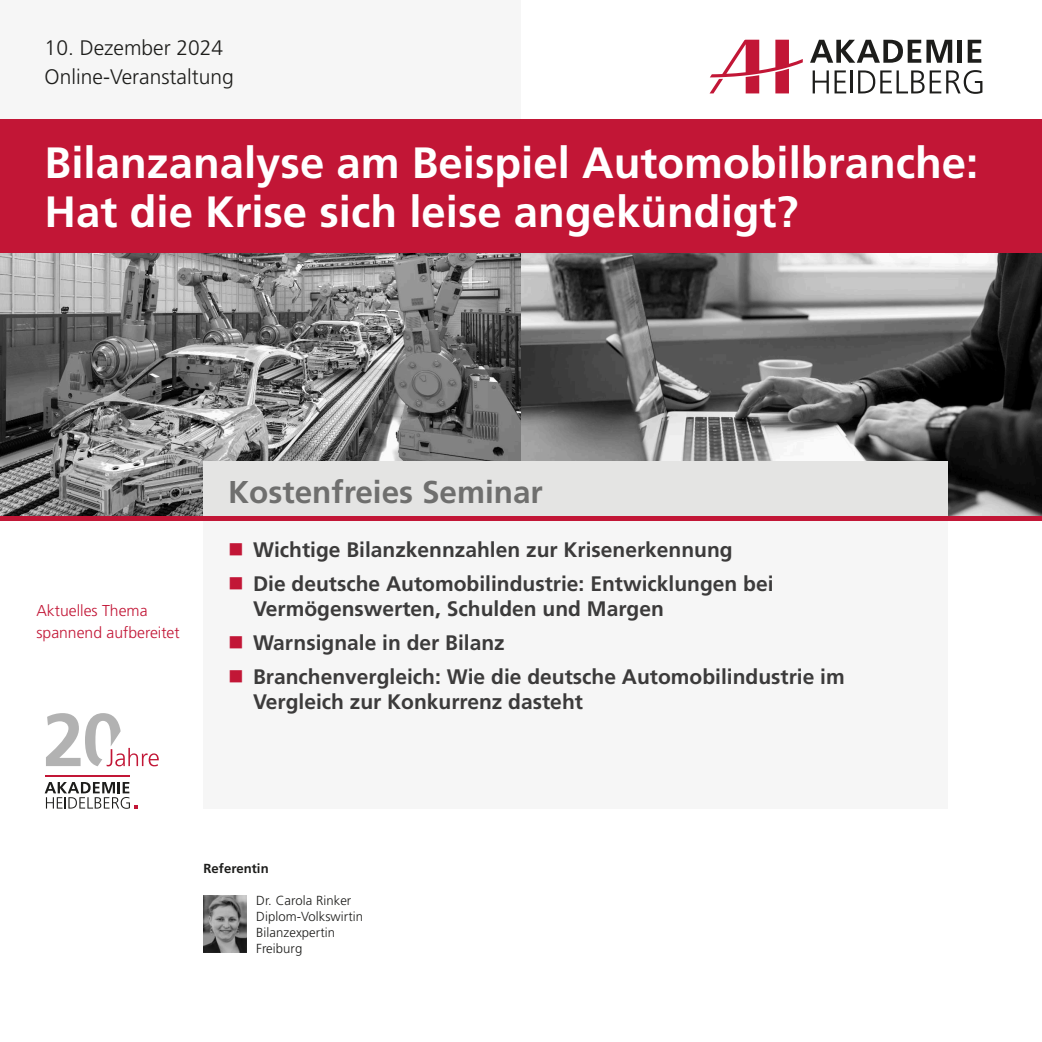
<style>
.page{position:relative;width:1042px;height:1042px;background:#fff}
.page>*{position:absolute;margin:0;border:0;box-sizing:border-box;transform-origin:0 0}
.t1{font:700 43.75px "Frutiger LT Pro";color:#fff}
.t2{font:700 31.5px "Frutiger LT Pro";color:#6f6f6e}
.t3{font:700 21px "Frutiger LT Pro";color:#3c3b3b}
.t4{font:300 21px "Frutiger LT Pro";color:#1d1d1b}
.t5{font:300 15.75px "Frutiger LT Pro";color:#c21636}
.t6{font:300 13.12px "Frutiger LT Pro";letter-spacing:.005em;color:#1d1d1b}
.t7{font:700 13.12px "Frutiger LT Pro";letter-spacing:.005em;color:#1d1d1b}
</style>
<div class="page">
<img style="left:0;top:253px;width:521px;height:263px">
<svg style="left:521px;top:253px;width:521px;height:263px;background:#6b6b6b"></svg>
<div style="left:0;top:0;width:521px;height:119px;background:#f6f6f6"></div>
<div style="left:0;top:119px;width:1042px;height:134px;background:#c21636"></div>
<div style="left:203px;top:461px;width:744px;height:60px;background:#e4e4e3"></div>
<div style="left:203px;top:521px;width:744px;height:288px;background:#f6f6f6"></div>
<div style="left:0;top:516px;width:1042px;height:5px;background:#c21636"></div>
<svg style="left:810px;top:40px;width:142px;height:23px"></svg>
<div style="left:957px;top:40px;width:5px;height:23px;background:#1d1d1b"></div>
<svg style="left:967px;top:40px;width:14px;height:23px"></svg>
<svg style="left:812px;top:70px;width:34px;height:23px"></svg>
<hr style="left:851px;top:70px;width:2px;height:23px;background:#1d1d1b">
<svg style="left:710px;top:40px;width:93px;height:53px"></svg>
<svg style="left:858px;top:70px;width:124px;height:24px"></svg>
<img style="left:203px;top:895px;width:43px;height:57px">
<svg style="left:46px;top:713px;width:113px;height:53px"></svg>
<svg style="left:45px;top:782px;width:93px;height:27px"></svg>
<hr style="left:46px;top:775px;width:84px;height:1px;background:#c21636">
<p class="t4" style="left:45px;top:40px;width:180px">10. Dezember 2024</p>
<p class="t4" style="left:45px;top:68px;width:191px">Online-Veranstaltung</p>
<p class="t1" style="left:45px;top:146px;width:935px">Bilanzanalyse am Beispiel Automobilbranche:</p>
<p class="t1" style="left:45px;top:194px;width:755px">Hat die Krise sich leise angekündigt?</p>
<p class="t5" style="left:36px;top:604px;width:113px">Aktuelles Thema</p>
<p class="t5" style="left:36px;top:626px;width:145px">spannend aufbereitet</p>
<p class="t2" style="left:228px;top:479px;width:316px">Kostenfreies Seminar</p>
<p class="t3" style="left:253px;top:541px;width:481px">Wichtige Bilanzkennzahlen zur Krisenerkennung</p>
<p class="t3" style="left:253px;top:575px;width:522px">Die deutsche Automobilindustrie: Entwicklungen bei</p>
<p class="t3" style="left:253px;top:600px;width:412px">Vermögenswerten, Schulden und Margen</p>
<p class="t3" style="left:253px;top:634px;width:253px">Warnsignale in der Bilanz</p>
<p class="t3" style="left:253px;top:668px;width:593px">Branchenvergleich: Wie die deutsche Automobilindustrie im</p>
<p class="t3" style="left:253px;top:693px;width:331px">Vergleich zur Konkurrenz dasteht</p>
<p class="t7" style="left:203px;top:863px;width:67px">Referentin</p>
<p class="t6" style="left:256px;top:895px;width:97px">Dr. Carola Rinker</p>
<p class="t6" style="left:256px;top:911px;width:108px">Diplom-Volkswirtin</p>
<p class="t6" style="left:256px;top:927px;width:80px">Bilanzexpertin</p>
<p class="t6" style="left:256px;top:943px;width:48px">Freiburg</p>
</div>
